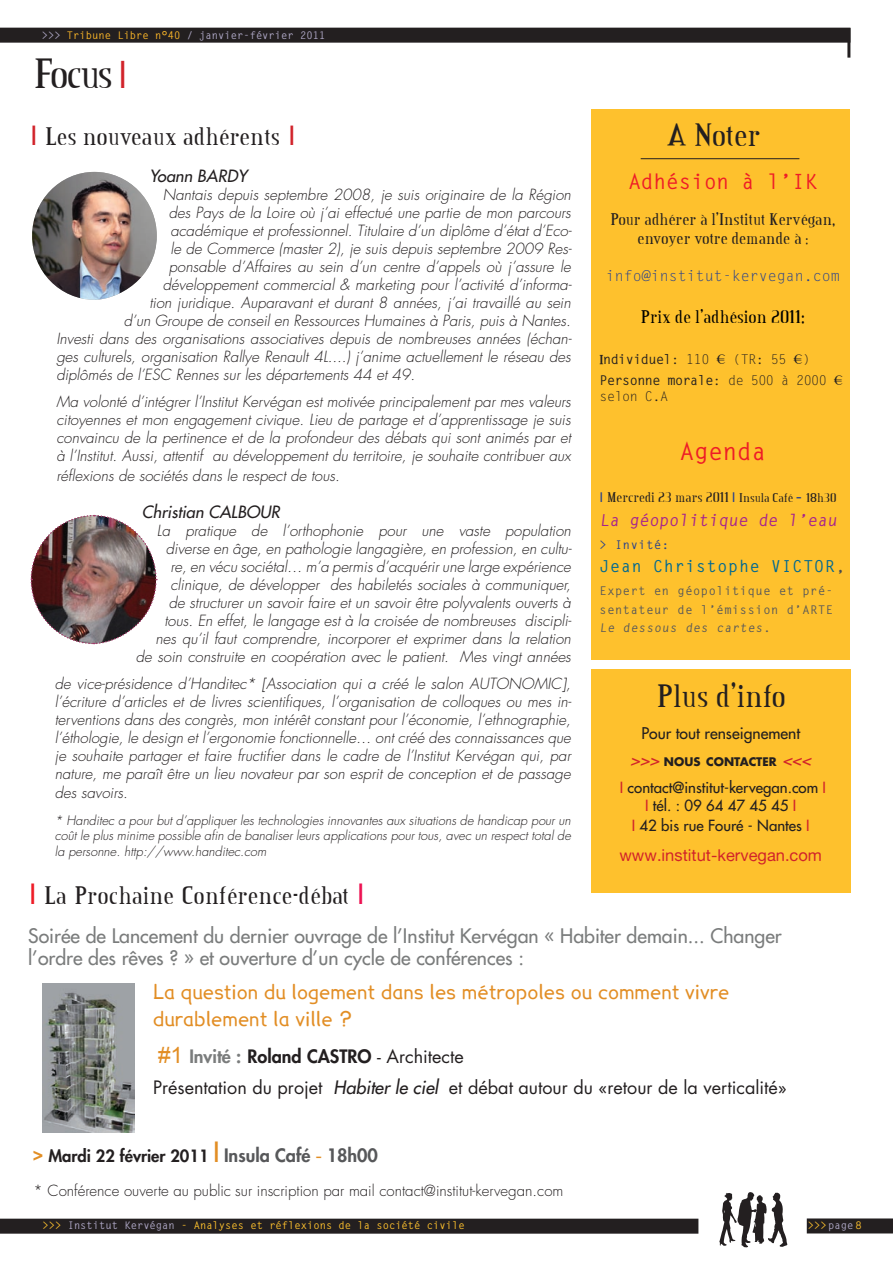
<style>
.page{position:relative;width:893px;height:1263px;background:#fff}
.page>*{position:absolute;margin:0;border:0;box-sizing:border-box;transform-origin:0 0}
.t1{font:45px "Credit Valley";letter-spacing:-.05em;color:#231f20}
.t2{font:34.5px "Credit Valley";color:#231f20}
.t3{font:27px "Credit Valley";color:#231f20}
.t4{font:700 24px "Letter Gothic Std";color:#ee1c27}
.t5{font:700 21px "Letter Gothic Std";color:#ee1c27}
.t6{font:19.5px/22.5px "Futura";color:#7a7c7c}
.t7{font:19.5px/26.7px "Lexia";color:#e28e25}
.t8{font:19.5px "Credit Valley";color:#000}
.t9{font:18px/31.2px "Futura";color:#231f20}
.t10{font:18px/19.2px "Credit Valley";color:#231f20;text-align:center}
.t11{font:800 16.5px "Futura";color:#231f20}
.t12{font:italic 16.5px "Futura";color:#231f20}
.t13{font:16.5px "Alte Haas Grotesk";color:#d1232a}
.t14{font:700 16.5px "Letter Gothic Std";color:#a6228e}
.t15{font:700 16.5px "Letter Gothic Std";letter-spacing:.05em;color:#006991}
.t16{font:15.75px "Futura";color:#231f20}
.t17{font:italic 300 15px/18px "Futura";color:#231f20;text-align:justify}
.t18{font:300 15px "Futura";color:#231f20}
.t19{font:15px/18px "Futura";color:#231f20;text-align:center}
.t20{font:15px "Credit Valley";color:#231f20}
.t21{font:15px "Letter Gothic Std";color:#253f8e}
.t22{font:700 13.5px/20.7px "Letter Gothic Std";letter-spacing:-.04em;color:#231f20}
.t23{font:13.5px "Letter Gothic Std";letter-spacing:-.04em;color:#231f20}
.t24{font:italic 300 12.75px/15.3px "Futura";color:#231f20;text-align:justify}
.t25{font:700 12px/18.8px "Letter Gothic Std";letter-spacing:.05em;color:#57585a;text-align:justify}
.t26{font:700 12px "Letter Gothic Std";letter-spacing:.05em;color:#253f8e}
.t27{font:700 11.55px "Futura";color:#231f20}
.t28{font:700 10.5px "Letter Gothic Std";color:#fec12d}
.t29{font:700 10.5px "Letter Gothic Std";color:#afa8c6}
.s1{color:#fcb728}
.s2{font-family:"Futura";font-size:36px;color:#d1232a}
.s3{font-family:"Arial";color:#d1232a}
.s4{font-family:"Arial";font-size:28.5px;color:#ee1c27}
.s5{font-family:"Arial";font-size:28.5px;color:#ed1353}
.s6{font-size:15px}
.s7{font-family:"Credit Valley"}
.s8{font-weight:400}
.s9{font-family:"Euro Collection";font-weight:400}
.s10{font-family:"Arial";font-size:13.5px;color:#253f8e}
.s11{font-size:13.5px}
.s12{font-family:"Arial";font-size:16.5px;color:#253f8e}
.s13{color:#4b4c4d}
.s14{font-weight:400;font-style:italic;font-size:16.5px;color:#d1232a}
.s15{color:#d1232a}
.s16{font-family:"Arial";font-size:22.5px;color:#e28e25}
.s17{font-weight:800;color:#7a7c7c}
.s18{font-weight:800}
.s19{font-style:italic}
.s20{font-family:"Arial";font-weight:700;font-size:18px;color:#e28e25}
.s21{font-family:"Arial";font-weight:400;font-size:28.5px;color:#e28e25}
.s22{font-size:18px;color:#57585a}
.s23{font-family:"Arial";font-weight:400;font-size:18px;color:#e28e25}
.s24{color:#afa8c6}
</style>
<div class="page">
<div style="left:0;top:1219px;width:698px;height:15px;background:#231f20"></div>
<div style="left:807px;top:1218px;width:86px;height:15px;background:#231f20"></div>
<svg style="left:719px;top:1192px;width:68px;height:56px"></svg>
<hr style="left:847px;top:28px;width:3px;height:30px;background:#231f20">
<div style="left:0;top:28px;width:850px;height:15px;background:#231f20"></div>
<div style="left:591px;top:110px;width:258px;height:550px;background:#fec12d"></div>
<hr style="left:641px;top:158px;width:158px;height:1px;background:#231f20">
<div style="left:591px;top:669px;width:259px;height:223px;background:#fec12d"></div>
<img style="left:32px;top:172px;width:125px;height:128px">
<img style="left:30px;top:514px;width:127px;height:131px">
<img style="left:43px;top:983px;width:92px;height:150px">
<p class="t29" style="left:42px;top:29px;width:285px">&gt;&gt;&gt; <span class="s1">Tribune Libre n°40</span> / janvier-février 2011</p>
<h1 class="t1" style="left:34px;top:52px;width:95px">Focus <span class="s2">I</span></h1>
<h3 class="t3" style="left:30px;top:123px;width:267px"><span class="s3">I</span> Les nouveaux adhérents <span class="s3">I</span></h3>
<h2 class="t2" style="left:666px;top:118px;width:96px">A Noter</h2>
<p class="t12" style="left:149px;top:165px;width:99px">Yoann BARDY</p>
<p class="t17" style="left:163px;top:186px;width:409px">Nantais depuis septembre 2008, je suis originaire de la Région</p>
<p class="t17" style="left:169px;top:204px;width:403px">des Pays de la Loire où j’ai effectué une partie de mon parcours</p>
<p class="t17" style="left:170px;top:222px;width:403px">académique et professionnel. Titulaire d’un diplôme d’état d’Eco-</p>
<p class="t17" style="left:170px;top:240px;width:403px">le de Commerce (master 2), je suis depuis septembre 2009 Res-</p>
<p class="t17" style="left:169px;top:258px;width:403px">ponsable d’Affaires au sein d’un centre d’appels où j’assure le</p>
<p class="t17" style="left:163px;top:276px;width:410px">développement commercial &amp; marketing pour l’activité d’informa-</p>
<p class="t17" style="left:149px;top:294px;width:423px">tion juridique. Auparavant et durant 8 années, j’ai travaillé au sein</p>
<p class="t17" style="left:124px;top:312px;width:448px">d’un Groupe de conseil en Ressources Humaines à Paris, puis à Nantes.</p>
<p class="t17" style="left:56px;top:330px;width:517px">Investi dans des organisations associatives depuis de nombreuses années (échan-</p>
<p class="t17" style="left:56px;top:348px;width:516px">ges culturels, organisation Rallye Renault 4L....) j’anime actuellement le réseau des</p>
<p class="t17" style="left:56px;top:366px;width:360px">diplômés de l’ESC Rennes sur les départements 44 et 49.</p>
<p class="t17" style="left:56px;top:393px;width:516px">Ma volonté d’intégrer l’Institut Kervégan est motivée principalement par mes valeurs citoyennes et mon engagement civique. Lieu de partage et d’apprentissage je suis convaincu de la pertinence et de la profondeur des débats qui sont animés par et à l’Institut. Aussi, attentif au développement du territoire, je souhaite contribuer aux</p>
<p class="t17" style="left:56px;top:466px;width:285px">réflexions de sociétés dans le respect de tous.</p>
<p class="t12" style="left:142px;top:502px;width:139px">Christian CALBOUR</p>
<p class="t17" style="left:136px;top:522px;width:437px;text-align:right">La pratique de l’orthophonie pour une vaste population diverse en âge, en pathologie langagière, en profession, en cultu-<br>re, en vécu sociétal… m’a permis d’acquérir une large expérience clinique, de développer des habiletés sociales à communiquer,<br>de structurer un savoir faire et un savoir être polyvalents ouverts à<br>tous. En effet, le langage est à la croisée de nombreuses discipli-<br>nes qu’il faut comprendre, incorporer et exprimer dans la relation<br>de soin construite en coopération avec le patient. Mes vingt années</p>
<p class="t17" style="left:55px;top:675px;width:518px">de vice-présidence d’Handitec* [Association qui a créé le salon AUTONOMIC], l’écriture d’articles et de livres scientifiques, l’organisation de colloques ou mes in&shy;terventions dans des congrès, mon intérêt constant pour l’économie, l’ethnographie, l’éthologie, le design et l’ergonomie fonctionnelle… ont créé des connaissances que je souhaite partager et faire fructifier dans le cadre de l’Institut Kervégan qui, par nature, me paraît être un lieu novateur par son esprit de conception et de passage des savoirs.</p>
<p class="t24" style="left:55px;top:813px;width:517px">* Handitec a pour but d’appliquer les technologies innovantes aux situations de handicap pour un coût le plus minime possible afin de banaliser leurs applications pour tous, avec un respect total de la personne. http://www.handitec.com</p>
<h3 class="t3" style="left:29px;top:882px;width:337px"><span class="s4">I</span> La Prochaine Conférence-débat <span class="s5">I</span></h3>
<h3 class="t6" style="left:28px;top:924px;width:755px">Soirée de Lancement du dernier ouvrage de l’Institut Kervégan « Habiter demain... Changer l’ordre des rêves ? » et ouverture d’un cycle de conférences :</h3>
<h3 class="t5" style="left:628px;top:169px;width:190px">Adhésion à l’IK</h3>
<p class="t10" style="left:610px;top:210px;width:226px">Pour adhérer à l’Institut Kervégan, envoyer votre demande à <span class="s6">:</span></p>
<p class="t21" style="left:606px;top:267px;width:235px">info@institut-kervegan.com</p>
<h3 class="t8" style="left:641px;top:307px;width:165px">Prix de l’adhésion 2011:</h3>
<p class="t22" style="left:600px;top:349px;width:245px"><span class="s7">I</span>ndividuel<span class="s8">: 110</span> <span class="s9">S</span> <span class="s8">(TR: 55</span> <span class="s9">S</span><span class="s8">)<br></span>Personne morale<span class="s8">: de 500 à 2000</span> <span class="s9">S</span></p>
<p class="t23" style="left:600px;top:389px;width:70px">selon C.A</p>
<h3 class="t4" style="left:680px;top:437px;width:88px">Agenda</h3>
<p class="t20" style="left:600px;top:490px;width:238px"><span class="s10">I</span> Mercredi 23 mars 2011 <span class="s10">I</span> <span class="s11">Insula Café</span> <span class="s12">-</span> <span class="s11">18h30</span></p>
<p class="t14" style="left:600px;top:510px;width:242px">La géopolitique de l’eau</p>
<p class="t26" style="left:600px;top:537px;width:71px">&gt; Invité:</p>
<p class="t15" style="left:600px;top:556px;width:247px">Jean Christophe VICTOR<span class="s13">,</span></p>
<p class="t25" style="left:600px;top:581px;width:235px">Expert en géopolitique et pré&shy;sentateur de l’émission d’ARTE Le dessous des cartes.</p>
<h2 class="t2" style="left:657px;top:679px;width:131px">Plus d’info</h2>
<p class="t16" style="left:641px;top:723px;width:160px">Pour tout renseignement</p>
<p class="t27" style="left:631px;top:754px;width:182px"><span class="s14">&gt;&gt;&gt;</span> NOUS CONTACTER <span class="s14">&lt;&lt;&lt;</span></p>
<p class="t19" style="left:620px;top:779px;width:208px"><span class="s15">I</span> contact@institut-kervegan.com <span class="s15">I<br>I</span> tél. : 09 64 47 45 45 <span class="s15">I</span></p>
<p class="t19" style="left:632px;top:816px;width:179px"><span class="s15">I</span> 42 bis rue Fouré - Nantes <span class="s15">I</span></p>
<p class="t13" style="left:619px;top:845px;width:204px">www.institut-kervegan.com</p>
<h3 class="t7" style="left:153px;top:978px;width:578px">La question du logement dans les métropoles ou comment vivre durablement la ville ?</h3>
<p class="t9" style="left:153px;top:1041px;width:635px"><span class="s16">#1</span> <span class="s17">Invité :</span> <span class="s18">Roland CASTRO</span> - Architecte<br>Présentation du projet <span class="s19">Habiter le ciel</span> et débat autour du «retour de la verticalité»</p>
<p class="t11" style="left:33px;top:1146px;width:347px"><span class="s20">&gt;</span> Mardi 22 février 2011 <span class="s21">I</span> <span class="s22">Insula Café</span> <span class="s23">-</span> <span class="s22">18h00</span></p>
<p class="t18" style="left:34px;top:1181px;width:531px">* Conférence ouverte au public sur inscription par mail contact@institut-kervegan.com</p>
<p class="t28" style="left:43px;top:1219px;width:424px">&gt;&gt;&gt; <span class="s24">Institut Kervégan</span> - Analyses et réflexions de la société civile</p>
<p class="t28" style="left:808px;top:1219px;width:55px">&gt;&gt;&gt;<span class="s24">page</span> 8</p>
</div>
